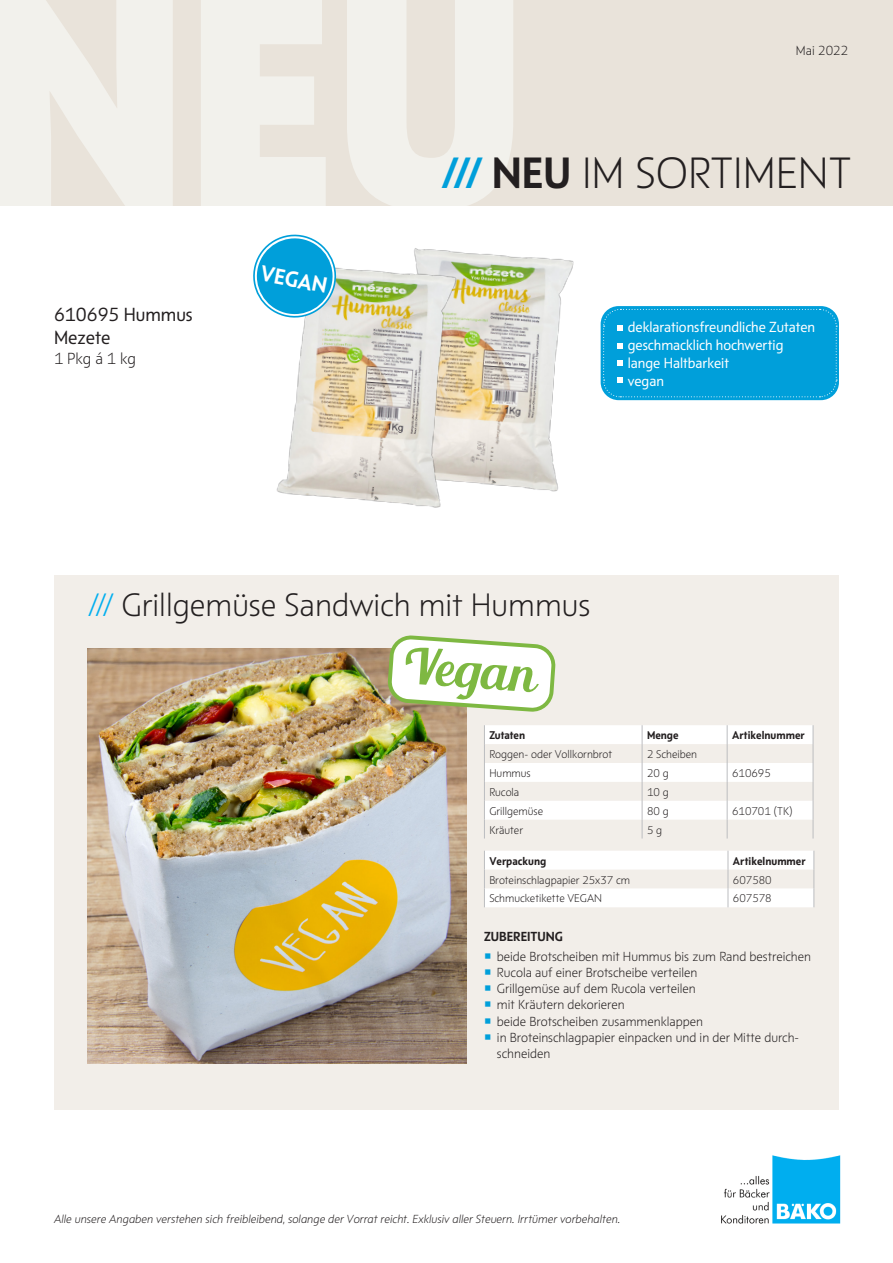
<style>
.page{position:relative;width:893px;height:1263px;background:#fff}
.page>*{position:absolute;margin:0;border:0;box-sizing:border-box;transform-origin:0 0}
.t1{font:49.05px "Blenda Script";color:#7eb842}
.Headline_1_BÄKO{font:300 45px "BAEK Otype";color:#231f20}
.Subline{font:300 33.3px "BAEK Otype";color:#231f20}
.Headline_1_Innen{font:700 22.5px "BAEK Otype";color:#fff}
.Fließtext{font:19.5px "BAEK Otype";color:#231f20}
.Fließtext-2{font:300 16.5px "BAEK Otype";color:#231f20}
.t2{font:15px "BAEK Otype";color:#fff}
.Fließtext-3{font:300 13.5px/16.2px "BAEK Otype";color:#231f20}
.Headline_Fließtext{font:700 13.5px "BAEK Otype";color:#231f20}
.Legende{font:12px "BAEK Otype Light Kursiv";color:#231f20}
.Fließtext-4{font:300 11.55px "BAEK Otype";color:#231f20}
.Fließtext-5{font:700 11.55px "BAEK Otype";color:#231f20}
.s1{font-weight:700;color:#009fda}
.s2{font-weight:700}
.s3{color:#009fda}
.s4{color:#00aeef}
</style>
<div class="page">
<div style="left:0;top:0;width:892px;height:254px;background:#e9e3da"></div>
<div style="left:0;top:206px;width:893px;height:62px;background:#fff"></div>
<img style="left:721px;top:1155px;width:120px;height:69px">
<img style="left:497px;top:255px;width:117px;height:237px">
<img style="left:276px;top:248px;width:221px;height:260px">
<div style="left:54px;top:575px;width:785px;height:535px;background:#f2eee9"></div>
<img style="left:88px;top:648px;width:378px;height:416px">
<svg style="left:385px;top:635px;width:171px;height:79px;background:#e6ebd9"></svg>
<svg style="left:484px;top:725px;width:330px;height:113px"></svg>
<svg style="left:484px;top:851px;width:331px;height:56px"></svg>
<div style="left:601px;top:306px;width:238px;height:94px;background:#009fda;border-radius:18px"></div>
<svg style="left:603px;top:308px;width:234px;height:90px"></svg>
<svg style="left:253px;top:234px;width:89px;height:86px"></svg>
<p class="Fließtext-3" style="left:796px;top:42px;width:54px">Mai 2022</p>
<p class="Fließtext" style="left:54px;top:301px;width:140px">610695 Hummus</p>
<p class="Fließtext" style="left:54px;top:325px;width:58px">Mezete</p>
<p class="Fließtext-2" style="left:54px;top:348px;width:84px">1 Pkg á 1 kg</p>
<p class="Headline_1_Innen" style="left:264px;top:258px;width:69px;rotate:11deg">VEGAN</p>
<p class="Headline_1_BÄKO" style="left:442px;top:144px;width:411px"><span class="s1">///</span> <span class="s2">NEU</span> IM SORTIMENT</p>
<p class="t2" style="left:619px;top:317px;width:198px"><span class="s3">○</span>deklarationsfreundliche Zutaten</p>
<p class="t2" style="left:619px;top:335px;width:166px"><span class="s3">○</span>geschmacklich hochwertig</p>
<p class="t2" style="left:619px;top:353px;width:111px"><span class="s3">○</span>lange Haltbarkeit</p>
<p class="t2" style="left:619px;top:371px;width:46px"><span class="s3">○</span>vegan</p>
<p class="Subline" style="left:89px;top:583px;width:503px"><span class="s4">///</span> Grillgemüse Sandwich mit Hummus</p>
<p class="t1" style="left:405px;top:634px;width:134px;rotate:4deg">Vegan</p>
<p class="Fließtext-5" style="left:489px;top:728px;width:37px">Zutaten</p>
<p class="Fließtext-5" style="left:647px;top:728px;width:33px">Menge</p>
<p class="Fließtext-5" style="left:732px;top:728px;width:74px">Artikelnummer</p>
<p class="Fließtext-4" style="left:489px;top:746px;width:124px">Roggen- oder Vollkornbrot</p>
<p class="Fließtext-4" style="left:647px;top:746px;width:52px">2 Scheiben</p>
<p class="Fließtext-4" style="left:489px;top:765px;width:43px">Hummus</p>
<p class="Fließtext-4" style="left:647px;top:765px;width:23px">20 g</p>
<p class="Fließtext-4" style="left:732px;top:765px;width:40px">610695</p>
<p class="Fließtext-4" style="left:489px;top:784px;width:31px">Rucola</p>
<p class="Fließtext-4" style="left:647px;top:784px;width:23px">10 g</p>
<p class="Fließtext-4" style="left:489px;top:803px;width:55px">Grillgemüse</p>
<p class="Fließtext-4" style="left:647px;top:803px;width:23px">80 g</p>
<p class="Fließtext-4" style="left:732px;top:803px;width:62px">610701 (TK)</p>
<p class="Fließtext-4" style="left:489px;top:822px;width:35px">Kräuter</p>
<p class="Fließtext-4" style="left:647px;top:822px;width:17px">5 g</p>
<p class="Fließtext-5" style="left:489px;top:853px;width:58px">Verpackung</p>
<p class="Fließtext-5" style="left:733px;top:853px;width:74px">Artikelnummer</p>
<p class="Fließtext-4" style="left:489px;top:872px;width:142px">Broteinschlagpapier 25x37 cm</p>
<p class="Fließtext-4" style="left:733px;top:872px;width:40px">607580</p>
<p class="Fließtext-4" style="left:489px;top:891px;width:114px">Schmucketikette VEGAN</p>
<p class="Fließtext-4" style="left:733px;top:891px;width:40px">607578</p>
<p class="Headline_Fließtext" style="left:484px;top:927px;width:80px">ZUBEREITUNG</p>
<p class="Fließtext-3" style="left:484px;top:948px;width:328px"><span class="s3">○</span> beide Brotscheiben mit Hummus bis zum Rand bestreichen</p>
<p class="Fließtext-3" style="left:484px;top:964px;width:215px"><span class="s3">○</span> Rucola auf einer Brotscheibe verteilen</p>
<p class="Fließtext-3" style="left:484px;top:980px;width:213px"><span class="s3">○</span> Grillgemüse auf dem Rucola verteilen</p>
<p class="Fließtext-3" style="left:484px;top:996px;width:142px"><span class="s3">○</span> mit Kräutern dekorieren</p>
<p class="Fließtext-3" style="left:484px;top:1012px;width:220px"><span class="s3">○</span> beide Brotscheiben zusammenklappen</p>
<p class="Fließtext-3" style="left:497px;top:1029px;width:304px;text-indent:-13px"><span class="s3">○</span> in Broteinschlagpapier einpacken und in der Mitte durch&shy;schneiden</p>
<p class="Legende" style="left:54px;top:1211px;width:568px">Alle unsere Angaben verstehen sich freibleibend, solange der Vorrat reicht. Exklusiv aller Steuern. Irrtümer vorbehalten.</p>
</div>
